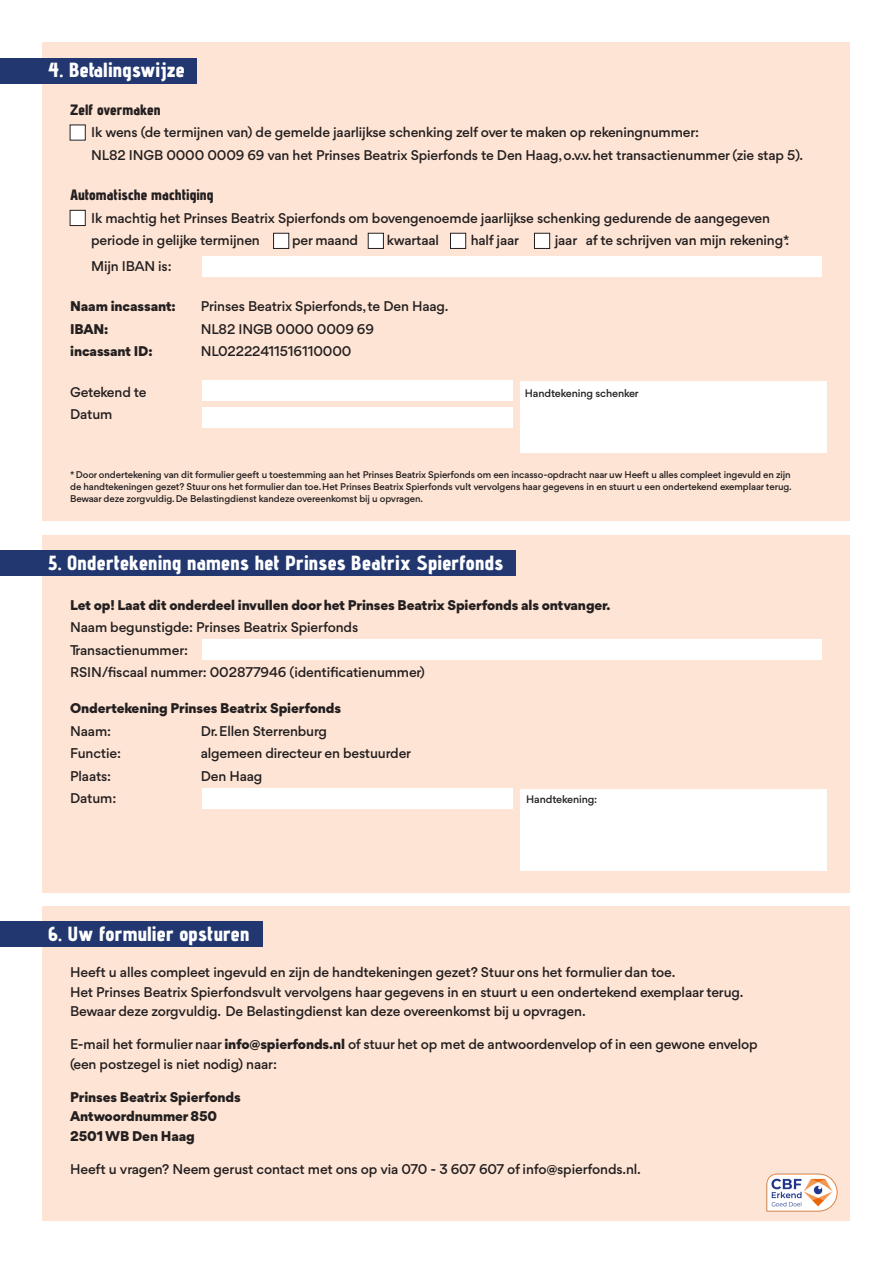
<style>
.page{position:relative;width:893px;height:1263px;background:#fff}
.page>*{position:absolute;margin:0;border:0;box-sizing:border-box;transform-origin:0 0}
.t1{font:800 20.4px "Advent Pro";letter-spacing:.01em;color:#fff}
.t2{font:800 15px "Advent Pro";color:#231f20}
.t3{font:500 13.5px/22.5px "Gordita";letter-spacing:-.01em;color:#231f20}
.t4{font:900 13.5px "Gordita";letter-spacing:-.01em;color:#231f20}
.t5{font:500 10.5px "Gordita";letter-spacing:-.01em;color:#231f20}
.t6{font:500 9.3px/12px "Gordita";letter-spacing:-.01em;color:#231f20;text-align:justify}
.s1{font-weight:900}
</style>
<div class="page">
<div style="left:43px;top:906px;width:807px;height:314px;background:#fee4d4"></div>
<div style="left:43px;top:535px;width:807px;height:358px;background:#fee4d4"></div>
<div style="left:43px;top:43px;width:807px;height:478px;background:#fee4d4"></div>
<div style="left:0;top:58px;width:197px;height:25px;background:#223770"></div>
<div style="left:0;top:551px;width:516px;height:25px;background:#223770"></div>
<div style="left:0;top:922px;width:262px;height:25px;background:#223770"></div>
<img style="left:766px;top:1173px;width:72px;height:39px">
<div style="left:202px;top:380px;width:311px;height:21px;background:#fff"></div>
<div style="left:202px;top:789px;width:311px;height:20px;background:#fff"></div>
<div style="left:202px;top:256px;width:619px;height:20px;background:#fff"></div>
<div style="left:202px;top:408px;width:311px;height:20px;background:#fff"></div>
<div style="left:202px;top:639px;width:619px;height:20px;background:#fff"></div>
<div style="left:520px;top:381px;width:307px;height:72px;background:#fff"></div>
<div style="left:520px;top:789px;width:307px;height:82px;background:#fff"></div>
<div style="left:70px;top:125px;width:15px;height:15px;background:#fff"></div>
<div style="left:70px;top:125px;width:16px;height:15px;border:1px solid #231f20"></div>
<div style="left:70px;top:210px;width:15px;height:16px;background:#fff"></div>
<div style="left:70px;top:210px;width:16px;height:16px;border:1px solid #231f20"></div>
<div style="left:274px;top:233px;width:15px;height:15px;background:#fff"></div>
<div style="left:273px;top:233px;width:16px;height:16px;border:1px solid #231f20"></div>
<div style="left:368px;top:233px;width:15px;height:15px;background:#fff"></div>
<div style="left:368px;top:233px;width:16px;height:16px;border:1px solid #231f20"></div>
<div style="left:450px;top:233px;width:16px;height:15px;background:#fff"></div>
<div style="left:450px;top:233px;width:16px;height:16px;border:1px solid #231f20"></div>
<div style="left:534px;top:233px;width:16px;height:15px;background:#fff"></div>
<div style="left:534px;top:233px;width:16px;height:16px;border:1px solid #231f20"></div>
<p class="t1" style="left:48px;top:58px;width:138px">4. Betalingswijze</p>
<p class="t2" style="left:70px;top:100px;width:92px">Zelf overmaken</p>
<p class="t3" style="left:91px;top:121px;width:714px">Ik wens (de termijnen van) de gemelde jaarlijkse schenking zelf over te maken op rekeningnummer:<br>NL82 INGB 0000 0009 69 van het Prinses Beatrix Spierfonds te Den Haag, o.v.v. het transactienummer (zie stap 5).</p>
<p class="t2" style="left:70px;top:186px;width:145px">Automatische machtiging</p>
<p class="t3" style="left:91px;top:207px;width:680px">Ik machtig het Prinses Beatrix Spierfonds om bovengenoemde jaarlijkse schenking gedurende de aangegeven periode in gelijke termijnen</p>
<p class="t3" style="left:292px;top:229px;width:67px">per maand</p>
<p class="t3" style="left:387px;top:229px;width:54px">kwartaal</p>
<p class="t3" style="left:471px;top:229px;width:50px">half jaar</p>
<p class="t3" style="left:555px;top:229px;width:236px">jaar af te schrijven van mijn rekening*.</p>
<p class="t3" style="left:91px;top:255px;width:82px">Mijn IBAN is:</p>
<p class="t4" style="left:70px;top:296px;width:107px">Naam incassant:</p>
<p class="t3" style="left:201px;top:295px;width:249px">Prinses Beatrix Spierfonds, te Den Haag.</p>
<p class="t4" style="left:70px;top:318px;width:40px">IBAN:</p>
<p class="t3" style="left:201px;top:318px;width:175px">NL82 INGB 0000 0009 69</p>
<p class="t4" style="left:70px;top:341px;width:84px">incassant ID:</p>
<p class="t3" style="left:201px;top:340px;width:152px">NL02222411516110000</p>
<p class="t3" style="left:70px;top:381px;width:78px">Getekend te</p>
<p class="t5" style="left:525px;top:386px;width:115px">Handtekening schenker</p>
<p class="t3" style="left:70px;top:403px;width:44px">Datum</p>
<p class="t6" style="left:70px;top:469px;width:723px">* Door ondertekening van dit formulier geeft u toestemming aan het Prinses Beatrix Spierfonds om een incasso-opdracht naar uw Heeft u alles compleet ingevuld en zijn de handtekeningen gezet? Stuur ons het formulier dan toe. Het Prinses Beatrix Spierfonds vult vervolgens haar gegevens in en stuurt u een ondertekend exemplaar terug.<br>Bewaar deze zorgvuldig. De Belastingdienst kandeze overeenkomst bij u opvragen.</p>
<p class="t1" style="left:48px;top:550px;width:457px">5. Ondertekening namens het Prinses Beatrix Spierfonds</p>
<p class="t4" style="left:70px;top:594px;width:542px">Let op! Laat dit onderdeel invullen door het Prinses Beatrix Spierfonds als ontvanger.</p>
<p class="t3" style="left:70px;top:616px;width:290px">Naam begunstigde: Prinses Beatrix Spierfonds</p>
<p class="t3" style="left:70px;top:639px;width:119px">Transactienummer:</p>
<p class="t3" style="left:70px;top:661px;width:356px">RSIN/fiscaal nummer: 002877946 (identificatienummer)</p>
<p class="t4" style="left:70px;top:698px;width:272px">Ondertekening Prinses Beatrix Spierfonds</p>
<p class="t3" style="left:70px;top:720px;width:42px">Naam:</p>
<p class="t3" style="left:201px;top:720px;width:128px">Dr. Ellen Sterrenburg</p>
<p class="t3" style="left:70px;top:742px;width:52px">Functie:</p>
<p class="t3" style="left:201px;top:742px;width:212px">algemeen directeur en bestuurder</p>
<p class="t3" style="left:70px;top:765px;width:43px">Plaats:</p>
<p class="t3" style="left:201px;top:765px;width:63px">Den Haag</p>
<p class="t3" style="left:70px;top:787px;width:48px">Datum:</p>
<p class="t5" style="left:526px;top:792px;width:73px">Handtekening:</p>
<p class="t1" style="left:48px;top:921px;width:203px">6. Uw formulier opsturen</p>
<p class="t3" style="left:70px;top:963px;width:675px;line-height:19.5px">Heeft u alles compleet ingevuld en zijn de handtekeningen gezet? Stuur ons het formulier dan toe.<br>Het Prinses Beatrix Spierfondsvult vervolgens haar gegevens in en stuurt u een ondertekend exemplaar terug.<br>Bewaar deze zorgvuldig. De Belastingdienst kan deze overeenkomst bij u opvragen.</p>
<p class="t3" style="left:70px;top:1033px;width:689px">E-mail het formulier naar <span class="s1">info@spierfonds.nl</span> of stuur het op met de antwoordenvelop of in een gewone envelop</p>
<p class="t3" style="left:70px;top:1053px;width:208px">(een postzegel is niet nodig) naar:</p>
<p class="t4" style="left:70px;top:1086px;width:172px">Prinses Beatrix Spierfonds</p>
<p class="t4" style="left:70px;top:1106px;width:149px">Antwoordnummer 850</p>
<p class="t4" style="left:70px;top:1125px;width:126px">2501 WB Den Haag</p>
<p class="t3" style="left:70px;top:1158px;width:572px">Heeft u vragen? Neem gerust contact met ons op via 070 - 3 607 607 of info@spierfonds.nl.</p>
</div>
